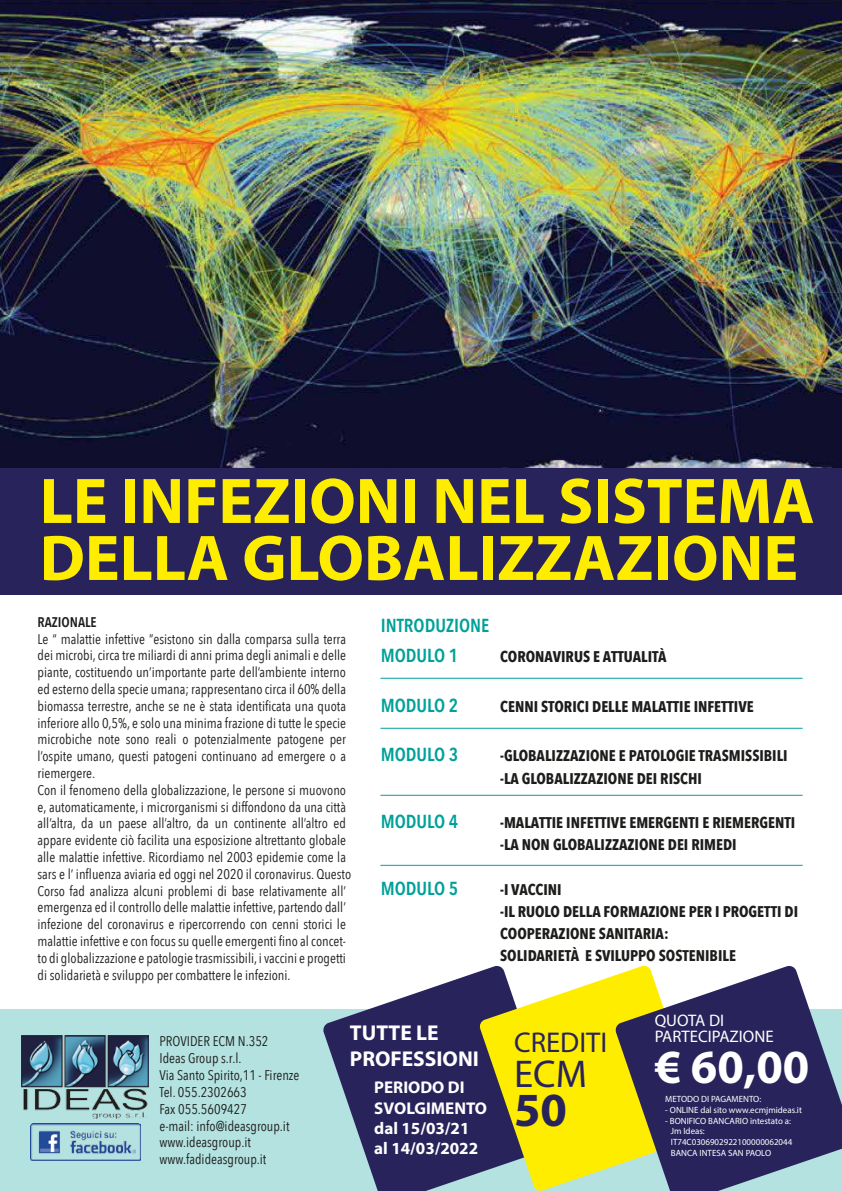
<style>
.page{position:relative;width:842px;height:1191px;background:#fff}
.page>*{position:absolute;margin:0;border:0;box-sizing:border-box;transform-origin:0 0}
.t1{font:700 65px/57px "Myriad Pro";color:#ffed00}
.t2{font:700 47.8px "Myriad Pro";color:#fff}
.t3{font:700 47.8px "Myriad Pro";color:#29235c}
.t4{font:38.8px "Myriad Pro";color:#29235c}
.t5{font:28.7px "Myriad Pro";color:#29235c}
.t6{font:700 21.5px/25.8px "Myriad Pro";color:#fff}
.t7{font:600 18.8px/29.7px "Avenir Next Condensed";color:#00a19a}
.t8{font:700 17px/20.4px "Myriad Pro";color:#fff}
.t9{font:16.7px/15.5px "Myriad Pro";color:#fff}
.t10{font:700 15.5px/22.1px "Avenir Next Condensed";color:#1d1d1b}
.t11{font:14px/16.8px "Avenir Next Condensed";color:#1d1d1b}
.t12{font:600 14px "Avenir Next Condensed";color:#1d1d1b}
.t13{font:9px/10.8px "Myriad Pro";color:#fff}
</style>
<div class="page">
<div style="left:0;top:1009px;width:842px;height:182px;background:#b3e2e0"></div>
<img style="left:30px;top:1123px;width:110px;height:37px">
<img style="left:22px;top:1035px;width:127px;height:83px">
<svg style="left:323px;top:971px;width:156px;height:220px;fill:#29235c"></svg>
<svg style="left:479px;top:966px;width:136px;height:225px;fill:#ffed00"></svg>
<svg style="left:615px;top:965px;width:227px;height:226px;fill:#29235c"></svg>
<img style="left:0;top:0;width:842px;height:468px">
<div style="left:0;top:468px;width:842px;height:127px;background:#29235c"></div>
<hr style="left:380px;top:678px;width:423px;height:1px;background:#00a19a">
<hr style="left:380px;top:728px;width:423px;height:1px;background:#00a19a">
<hr style="left:380px;top:795px;width:423px;height:1px;background:#00a19a">
<hr style="left:380px;top:865px;width:423px;height:1px;background:#00a19a">
<h1 class="t1" style="left:40px;top:470px;width:776px">LE INFEZIONI NEL SISTEMA<br>DELLA GLOBALIZZAZIONE</h1>
<p class="t12" style="left:38px;top:609px;width:61px">RAZIONALE</p>
<p class="t11" style="left:38px;top:629px;width:315px">Le “ malattie infettive ”esistono sin dalla comparsa sulla terra dei microbi, circa tre miliardi di anni prima degli animali e delle piante, costituendo un’importante parte dell’ambiente interno ed esterno della specie umana; rappresentano circa il 60% della biomassa terrestre, anche se ne è stata identificata una quota inferiore allo 0,5%, e solo una minima frazione di tutte le specie microbiche note sono reali o potenzialmente patogene per l’ospite umano, questi patogeni continuano ad emergere o a riemergere.<br>Con il fenomeno della globalizzazione, le persone si muovono e, automaticamente, i microrganismi si diffondono da una città all’altra, da un paese all’altro, da un continente all’altro ed appare evidente ciò facilita una esposizione altrettanto globale alle malattie infettive. Ricordiamo nel 2003 epidemie come la sars e l’ influenza aviaria ed oggi nel 2020 il coronavirus. Questo Corso fad analizza alcuni problemi di base relativamente all’ emergenza ed il controllo delle malattie infettive, partendo dall’ infezione del coronavirus e ripercorrendo con cenni storici le malattie infettive e con focus su quelle emergenti fino al concet&shy;to di globalizzazione e patologie trasmissibili, i vaccini e progetti di solidarietà e sviluppo per combattere le infezioni.</p>
<h3 class="t7" style="left:381px;top:610px;width:110px">INTRODUZIONE<br>MODULO 1</h3>
<p class="t10" style="left:500px;top:645px;width:168px">CORONAVIRUS E ATTUALITÀ</p>
<h3 class="t7" style="left:381px;top:689px;width:79px">MODULO 2</h3>
<p class="t10" style="left:500px;top:695px;width:255px">CENNI STORICI DELLE MALATTIE INFETTIVE</p>
<h3 class="t7" style="left:381px;top:739px;width:79px">MODULO 3</h3>
<p class="t10" style="left:500px;top:745px;width:289px">-GLOBALIZZAZIONE E PATOLOGIE TRASMISSIBILI -LA GLOBALIZZAZIONE DEI RISCHI</p>
<h3 class="t7" style="left:381px;top:806px;width:79px">MODULO 4</h3>
<p class="t10" style="left:500px;top:811px;width:297px">-MALATTIE INFETTIVE EMERGENTI E RIEMERGENTI -LA NON GLOBALIZZAZIONE DEI RIMEDI</p>
<h3 class="t7" style="left:381px;top:873px;width:79px">MODULO 5</h3>
<p class="t10" style="left:500px;top:878px;width:299px">-I VACCINI<br>-IL RUOLO DELLA FORMAZIONE PER I PROGETTI DI<br>COOPERAZIONE SANITARIA:<br>SOLIDARIETÀ E SVILUPPO SOSTENIBILE</p>
<p class="t11" style="left:159px;top:1032px;width:142px">PROVIDER ECM N.352<br>Ideas Group s.r.l.<br>Via Santo Spirito,11 - Firenze<br>Tel. 055.2302663<br>Fax 055.5609427<br>e-mail: info@ideasgroup.it www.ideasgroup.it www.fadideasgroup.it</p>
<h3 class="t6" style="left:350px;top:1019px;width:131px">TUTTE LE<br>PROFESSIONI</h3>
<p class="t8" style="left:374px;top:1076px;width:114px">PERIODO DI<br>SVOLGIMENTO dal 15/03/21 al 14/03/2022</p>
<h3 class="t5" style="left:514px;top:1024px;width:95px">CREDITI</h3>
<h3 class="t4" style="left:514px;top:1050px;width:74px">ECM</h3>
<h2 class="t3" style="left:514px;top:1079px;width:55px">50</h2>
<p class="t9" style="left:655px;top:1012px;width:120px">QUOTA DI<br>PARTECIPAZIONE</p>
<h2 class="t2" style="left:655px;top:1036px;width:156px">€ 60,00</h2>
<p class="t13" style="left:665px;top:1093px;width:97px">METODO DI PAGAMENTO:</p>
<p class="t13" style="left:665px;top:1104px;width:138px">- ONLINE dal sito www.ecmjmideas.it</p>
<p class="t13" style="left:671px;top:1115px;width:123px;text-indent:-6px">- BONIFICO BANCARIO intestato a:<br>Jm Ideas:<br>IT74C0306902922100000062044<br>BANCA INTESA SAN PAOLO</p>
</div>
